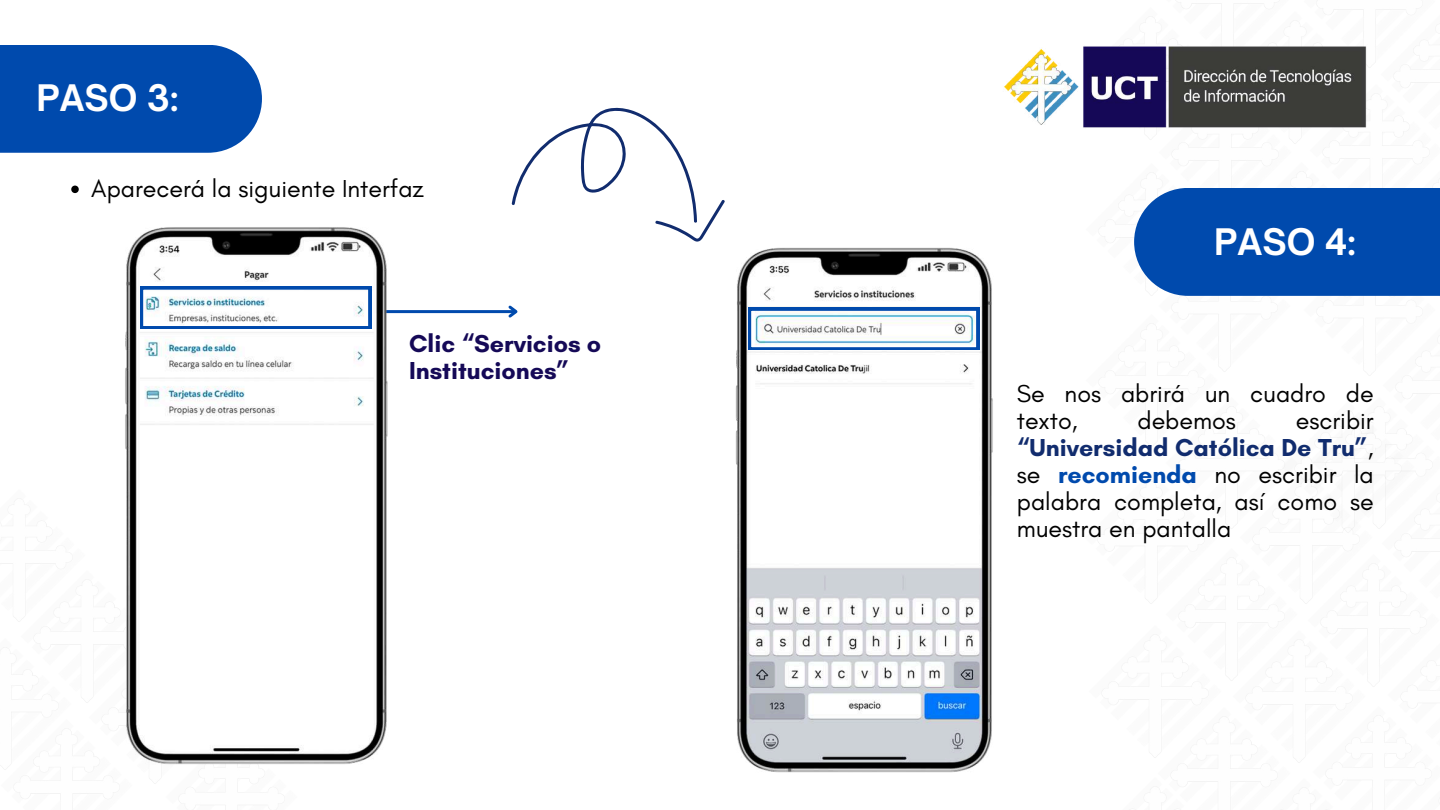
<style>
.page{position:relative;width:1440px;height:810px;background:#fff}
.page>*{position:absolute;margin:0;border:0;box-sizing:border-box;transform-origin:0 0}
.t1{font:700 35px "Open Sauce One";color:#fff}
.t2{font:25px/27px "Glacial Indifference";color:#000}
.t3{font:700 25px/27px "Glacial Indifference";color:#150957}
.s1{font-weight:700;color:#112c6e}
.s2{font-weight:700;color:#004aad}
</style>
<div class="page">
<img style="left:1379px;top:476px;width:61px;height:135px">
<div style="left:0;top:45px;width:262px;height:108px;background:#004aad"></div>
<img style="left:1004px;top:45px;width:363px;height:83px">
<div style="left:1134px;top:188px;width:306px;height:108px;background:#004aad"></div>
<svg style="left:512px;top:107px;width:213px;height:135px"></svg>
<hr style="left:356px;top:310px;width:160px;height:3px;background:#004aad">
<svg style="left:506px;top:305px;width:12px;height:13px"></svg>
<img style="left:86px;top:650px;width:69px;height:135px">
<img style="left:0;top:501px;width:86px;height:122px">
<img style="left:115px;top:227px;width:281px;height:545px">
<svg style="left:140px;top:287px;width:231px;height:42px"></svg>
<img style="left:735px;top:247px;width:258px;height:526px">
<svg style="left:71px;top:186px;width:8px;height:7px"></svg>
<svg style="left:748px;top:308px;width:231px;height:42px"></svg>
<h1 class="t1" style="left:36px;top:76px;width:144px">PASO 3:</h1>
<p class="t2" style="left:91px;top:175px;width:334px">Aparecerá la siguiente Interfaz</p>
<p class="t3" style="left:409px;top:330px;width:194px">Clic “Servicios o<br>Instituciones”</p>
<h1 class="t1" style="left:1214px;top:220px;width:143px">PASO 4:</h1>
<p class="t2" style="left:1017px;top:380px;width:358px">Se nos abrirá un cuadro de texto,</p>
<p class="t2" style="left:1017px;top:407px;width:358px;text-align:justify;text-indent:279px">escribir <span class="s1">“Universidad Católica De Tru”</span>, se <span class="s2">recomienda</span> no escribir la palabra completa, así como se muestra en pantalla</p>
<p class="t2" style="left:1137px;top:407px;width:100px">debemos</p>
</div>
